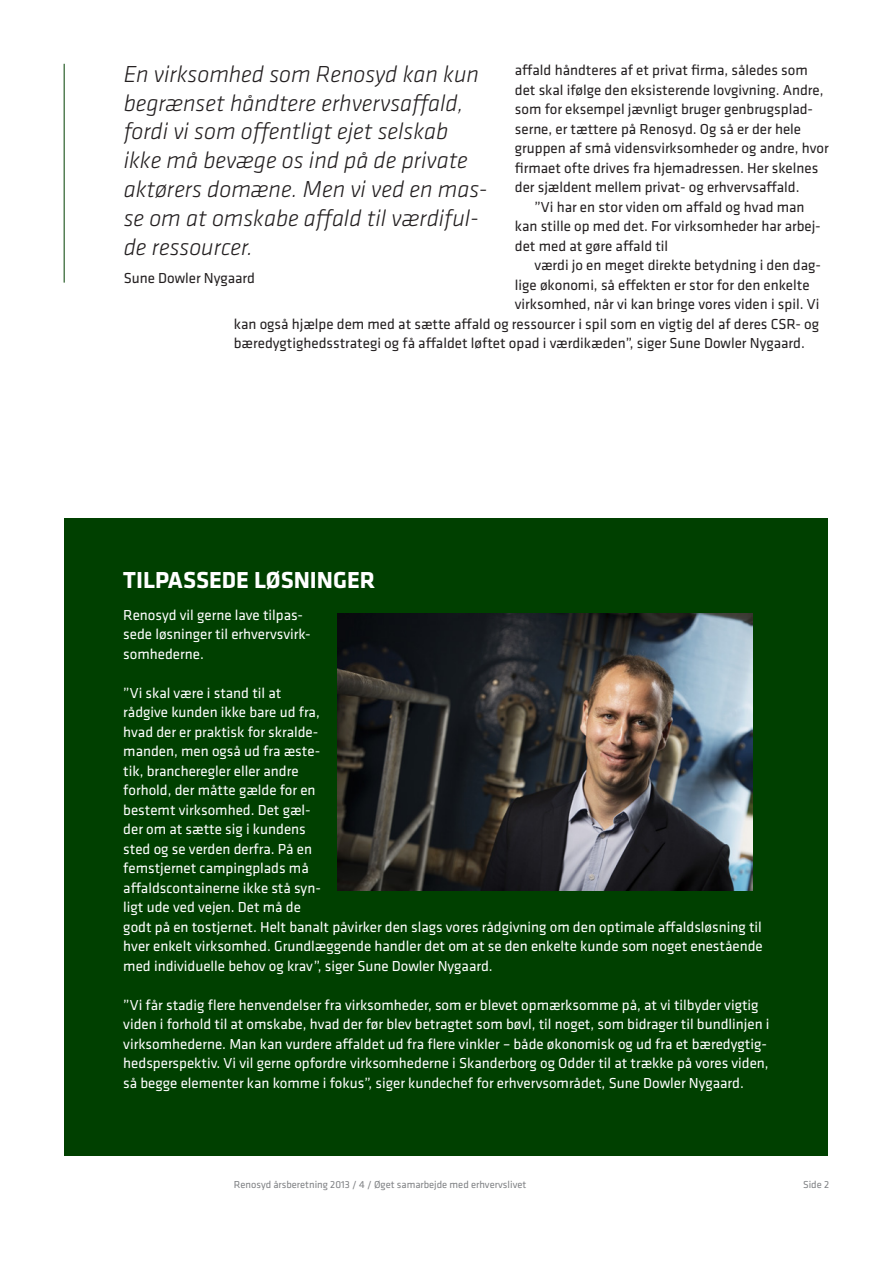
<style>
.page{position:relative;width:893px;height:1263px;background:#fff}
.page>*{position:absolute;margin:0;border:0;box-sizing:border-box;transform-origin:0 0}
.Citat{font:italic 300 24px/28.8px "Klavika";color:#231f20}
.Boks_header{font:700 24px "Klavika";color:#fff}
.Boks_tekst{font:15px/19.5px "Klavika";color:#fff}
.Br_txt_m_indr{font:15px/19.5px "Klavika";color:#231f20}
.Br_txt__u_indr{font:15px/19.5px "Klavika";color:#231f20}
.t1{font:10.5px "Klavika";color:#808285}
</style>
<div class="page">
<div style="left:65px;top:518px;width:763px;height:638px;background:#004000"></div>
<img style="left:338px;top:614px;width:415px;height:276px">
<hr style="left:64px;top:64px;width:1px;height:219px;background:#004000">
<p class="Br_txt__u_indr" style="left:515px;top:60px;width:315px">affald håndteres af et privat firma, således som det skal ifølge den eksisterende lovgivning. Andre, som for eksempel jævnligt bruger genbrugsplad&shy;serne, er tættere på Renosyd. Og så er der hele gruppen af små vidensvirksomheder og andre, hvor firmaet ofte drives fra hjemadressen. Her skelnes der sjældent mellem privat- og erhvervsaffald.</p>
<p class="Br_txt_m_indr" style="left:515px;top:196px;width:307px;text-indent:20px">”Vi har en stor viden om affald og hvad man kan stille op med det. For virksomheder har arbej&shy;det med at gøre affald til</p>
<p class="Br_txt_m_indr" style="left:534px;top:255px;width:288px">værdi jo en meget direkte betydning i den dag-</p>
<p class="Br_txt_m_indr" style="left:515px;top:274px;width:296px">lige økonomi, så effekten er stor for den enkelte</p>
<p class="Br_txt_m_indr" style="left:515px;top:294px;width:306px">virksomhed, når vi kan bringe vores viden i spil. Vi</p>
<p class="Br_txt_m_indr" style="left:234px;top:313px;width:587px">kan også hjælpe dem med at sætte affald og ressourcer i spil som en vigtig del af deres CSR- og</p>
<p class="Br_txt_m_indr" style="left:234px;top:333px;width:572px">bæredygtighedsstrategi og få affaldet løftet opad i værdikæden”, siger Sune Dowler Nygaard.</p>
<p class="Citat" style="left:124px;top:59px;width:365px">En virksomhed som Renosyd kan kun begrænset håndtere erhvervsaffald, fordi vi som offentligt ejet selskab ikke må bevæge os ind på de private aktørers domæne. Men vi ved en mas&shy;se om at omskabe affald til værdiful&shy;de ressourcer.</p>
<p class="Br_txt__u_indr" style="left:124px;top:267px;width:133px">Sune Dowler Nygaard</p>
<p class="Boks_header" style="left:123px;top:562px;width:254px">TILPASSEDE LØSNINGER</p>
<p class="Boks_tekst" style="left:123px;top:605px;width:189px">Renosyd vil gerne lave tilpas&shy;sede løsninger til erhvervsvirk&shy;somhederne.</p>
<p class="Boks_tekst" style="left:123px;top:683px;width:641px">”Vi skal være i stand til at<br>rådgive kunden ikke bare ud fra,<br>hvad der er praktisk for skralde-<br>manden, men også ud fra æste-<br>tik, brancheregler eller andre<br>forhold, der måtte gælde for en<br>bestemt virksomhed. Det gæl-<br>der om at sætte sig i kundens<br>sted og se verden derfra. På en<br>femstjernet campingplads må<br>affaldscontainerne ikke stå syn-<br>ligt ude ved vejen. Det må de<br>godt på en tostjernet. Helt banalt påvirker den slags vores rådgivning om den optimale affaldsløsning til hver enkelt virksomhed. Grundlæggende handler det om at se den enkelte kunde som noget enestående med individuelle behov og krav”, siger Sune Dowler Nygaard.</p>
<p class="Boks_tekst" style="left:123px;top:995px;width:648px">”Vi får stadig flere henvendelser fra virksomheder, som er blevet opmærksomme på, at vi tilbyder vigtig viden i forhold til at omskabe, hvad der før blev betragtet som bøvl, til noget, som bidrager til bundlinjen i virksomhederne. Man kan vurdere affaldet ud fra flere vinkler – både økonomisk og ud fra et bæredygtig&shy;hedsperspektiv. Vi vil gerne opfordre virksomhederne i Skanderborg og Odder til at trække på vores viden, så begge elementer kan komme i fokus”, siger kundechef for erhvervsområdet, Sune Dowler Nygaard.</p>
<p class="t1" style="left:234px;top:1177px;width:294px">Renosyd årsberetning 2013 / 4 / Øget samarbejde med erhvervslivet</p>
<p class="t1" style="left:803px;top:1177px;width:28px">Side 2</p>
</div>
